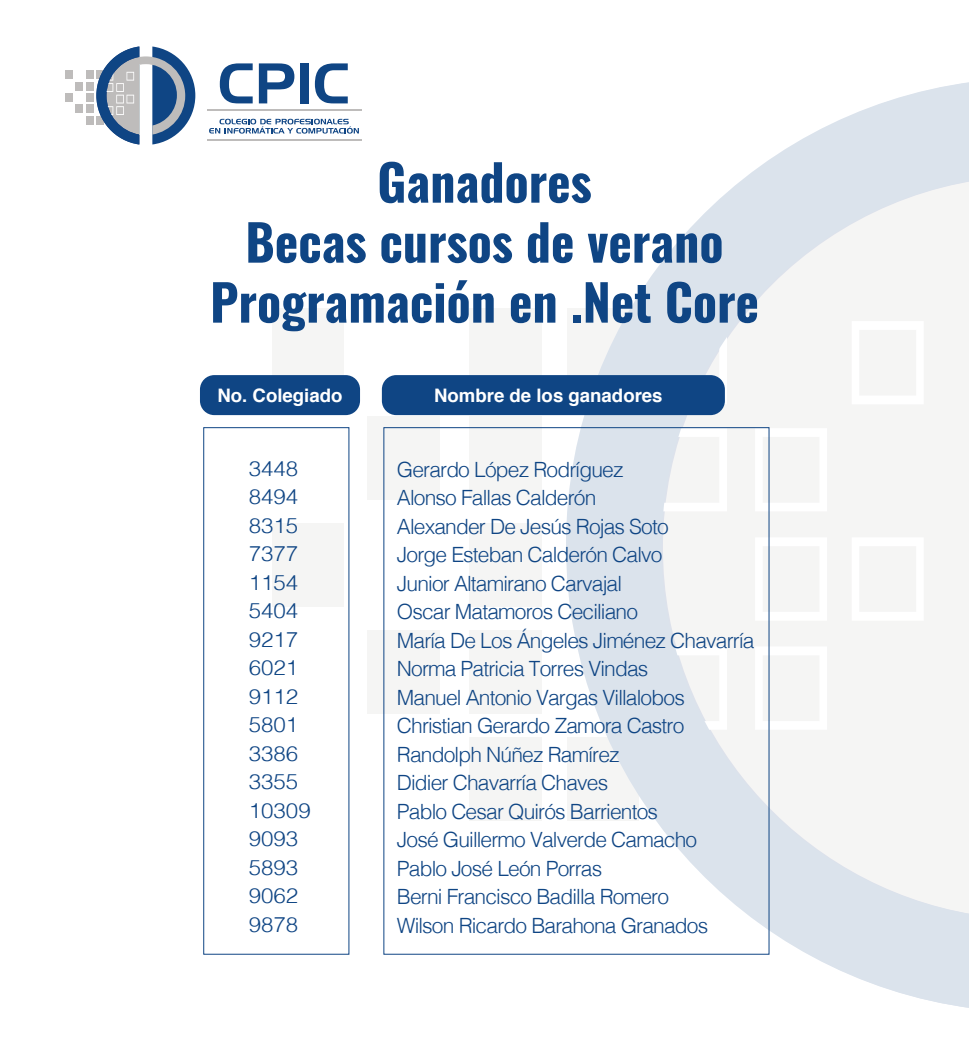
<style>
.page{position:relative;width:969px;height:1057px;background:#fff}
.page>*{position:absolute;margin:0;border:0;box-sizing:border-box;transform-origin:0 0}
.t1{font:700 49.96px/60px "Oswald";color:#0f4584;text-align:center}
.t2{font:300 21px/28.5px "Helvetica";letter-spacing:-.04em;color:#0f4584}
.t3{font:300 21px/28.5px "Helvetica";color:#0f4584;scale:1.06 1}
.t4{font:700 18.64px "Helvetica";color:#fff}
</style>
<div class="page">
<div style="left:272px;top:309px;width:72px;height:83px;background:#f5f5f4"></div>
<div style="left:272px;top:523px;width:72px;height:83px;background:#f5f5f4"></div>
<div style="left:367px;top:416px;width:73px;height:83px;background:#f5f5f4"></div>
<div style="left:367px;top:630px;width:73px;height:84px;background:#f5f5f4"></div>
<div style="left:469px;top:309px;width:72px;height:83px;background:#f5f5f4"></div>
<div style="left:469px;top:416px;width:72px;height:83px;background:#f5f5f4"></div>
<div style="left:469px;top:523px;width:72px;height:83px;background:#f5f5f4"></div>
<div style="left:469px;top:630px;width:72px;height:84px;background:#f5f5f4"></div>
<div style="left:469px;top:738px;width:72px;height:83px;background:#f5f5f4"></div>
<svg style="left:566px;top:82px;width:403px;height:926px"></svg>
<div style="left:65px;top:70px;width:8px;height:9px;background:#bebcbb"></div>
<div style="left:65px;top:93px;width:8px;height:9px;background:#bebcbb"></div>
<div style="left:75px;top:82px;width:8px;height:9px;background:#bebcbb"></div>
<div style="left:75px;top:105px;width:8px;height:8px;background:#bebcbb"></div>
<div style="left:86px;top:70px;width:8px;height:9px;background:#bebcbb"></div>
<div style="left:86px;top:82px;width:8px;height:9px;background:#bebcbb"></div>
<div style="left:86px;top:93px;width:8px;height:9px;background:#bebcbb"></div>
<div style="left:86px;top:105px;width:8px;height:8px;background:#bebcbb"></div>
<div style="left:86px;top:116px;width:8px;height:9px;background:#bebcbb"></div>
<svg style="left:96px;top:46px;width:99px;height:98px"></svg>
<hr style="left:139px;top:64px;width:1px;height:70px;background:#c4cbce">
<svg style="left:209px;top:119px;width:150px;height:15px"></svg>
<hr style="left:207px;top:109px;width:154px;height:2px;background:#bebcbb">
<hr style="left:207px;top:139px;width:154px;height:2px;background:#bebcbb">
<svg style="left:220px;top:63px;width:33px;height:40px"></svg>
<svg style="left:259px;top:63px;width:35px;height:40px"></svg>
<div style="left:300px;top:63px;width:9px;height:40px;background:#0f4584"></div>
<svg style="left:315px;top:63px;width:33px;height:40px"></svg>
<div style="left:200px;top:375px;width:160px;height:40px;background:#0f4584;border-radius:14px"></div>
<div style="left:382px;top:375px;width:343px;height:40px;background:#0f4584;border-radius:14px"></div>
<div style="left:203px;top:427px;width:146px;height:528px;border:1px solid #0f4584"></div>
<h1 class="t1" style="left:210px;top:154px;width:550px">Ganadores<br>Becas cursos de verano<br>Programación en .Net Core</h1>
<p class="t4" style="left:217px;top:381px;width:127px">No. Colegiado</p>
<p class="t4" style="left:434px;top:381px;width:230px">Nombre de los ganadores</p>
<p class="t3" style="left:249px;top:452px;width:60px">3448<br>8494<br>8315<br>7377<br>1154<br>5404<br>9217<br>6021<br>9112<br>5801<br>3386<br>3355<br>10309<br>9093<br>5893<br>9062<br>9878</p>
<p class="t2" style="left:397px;top:454px;width:359px">Gerardo López Rodríguez<br>Alonso Fallas Calderón<br>Alexander De Jesús Rojas Soto<br>Jorge Esteban Calderón Calvo<br>Junior Altamirano Carvajal<br>Oscar Matamoros Ceciliano<br>María De Los Ángeles Jiménez Chavarría<br>Norma Patricia Torres Vindas<br>Manuel Antonio Vargas Villalobos<br>Christian Gerardo Zamora Castro<br>Randolph Núñez Ramírez<br>Didier Chavarría Chaves<br>Pablo Cesar Quirós Barrientos<br>José Guillermo Valverde Camacho<br>Pablo José León Porras<br>Berni Francisco Badilla Romero<br>Wilson Ricardo Barahona Granados</p>
</div>
